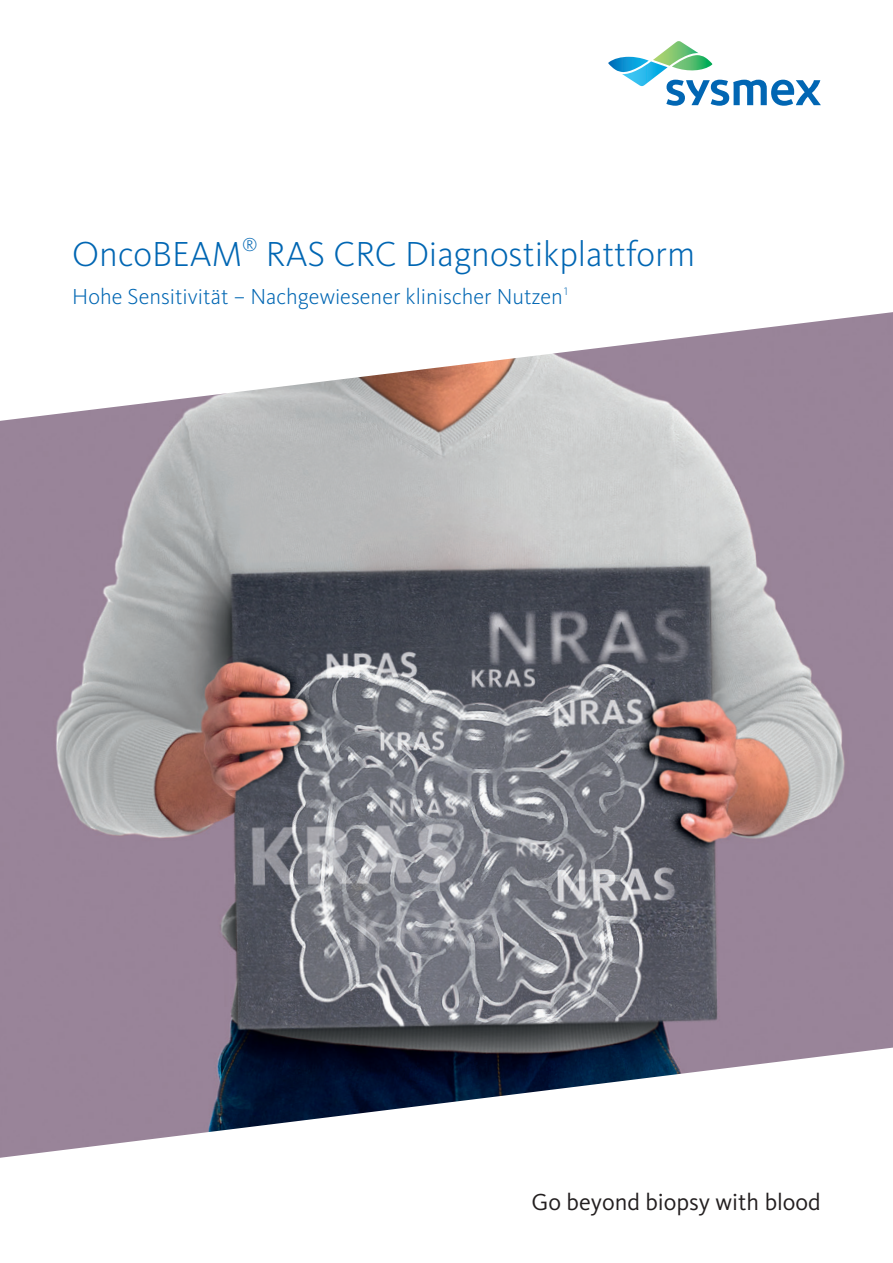
<style>
.page{position:relative;width:893px;height:1263px;background:#fff}
.page>*{position:absolute;margin:0;border:0;box-sizing:border-box;transform-origin:0 0}
.t1{font:300 36px "Kievit Pro";color:#0166b3}
.URL_12_14_bold{font:24px "Kievit Pro";color:#231f20}
.Subline_Titel_15_17{font:300 22.5px "Kievit Pro";color:#0166b3}
</style>
<div class="page">
<svg style="left:608px;top:41px;width:213px;height:65px"></svg>
<img style="left:0;top:312px;width:893px;height:846px">
<p class="t1" style="left:72px;top:232px;width:624px">OncoBEAM<sup>®</sup> RAS CRC Diagnostikplattform</p>
<p class="Subline_Titel_15_17" style="left:72px;top:283px;width:497px">Hohe Sensitivität – Nachgewiesener klinischer Nutzen<sup>1</sup></p>
<p class="URL_12_14_bold" style="left:532px;top:1188px;width:291px">Go beyond biopsy with blood</p>
</div>
